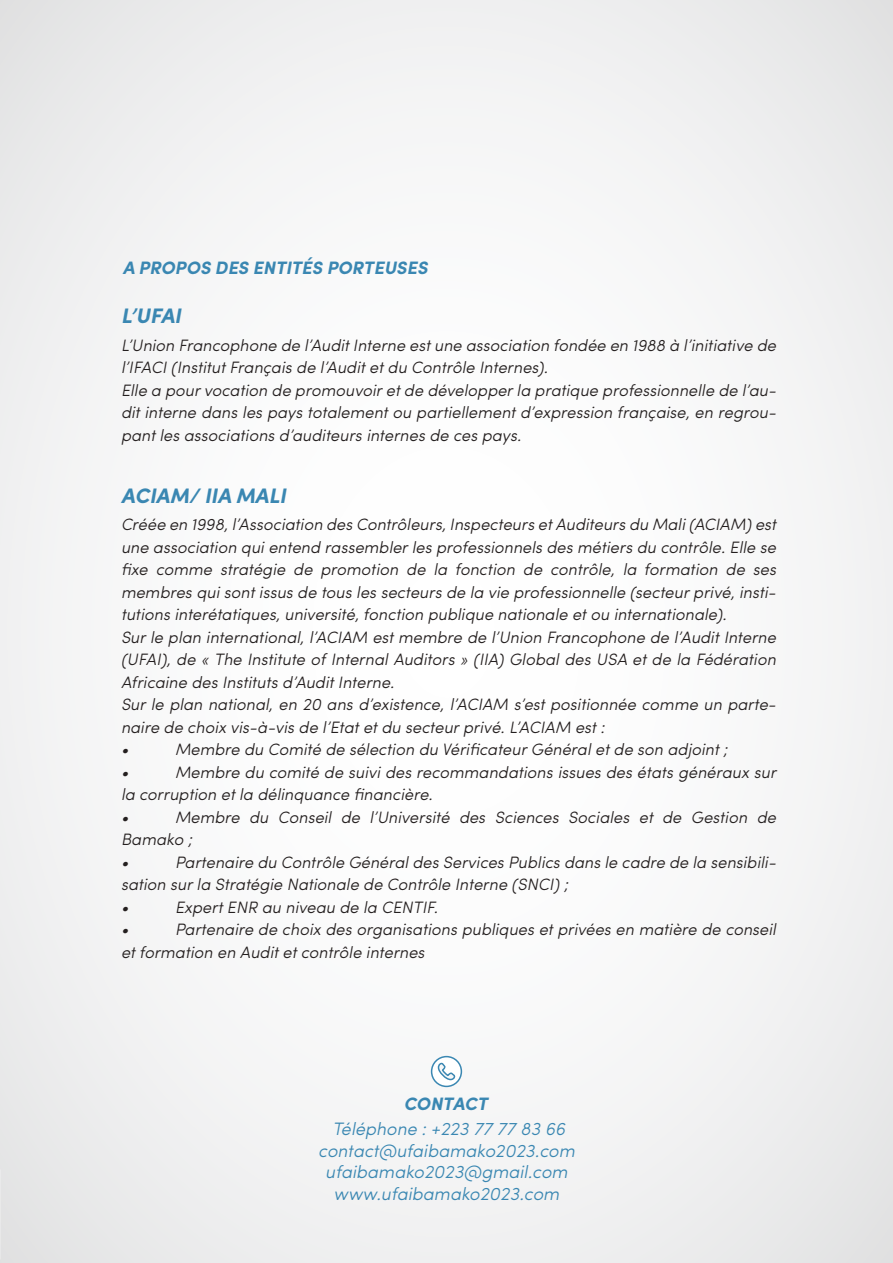
<style>
.page{position:relative;width:893px;height:1263px;background:#f5f5f6}
.page>*{position:absolute;margin:0;border:0;box-sizing:border-box;transform-origin:0 0}
.t1{font:italic 700 21px "Sofia Pro";color:#3a87b2}
.t2{font:italic 300 18px/21.6px "Sofia Pro";color:#3a87b2;text-align:center}
.t3{font:italic 700 18px "Sofia Pro";color:#3a87b2}
.t4{font:italic 300 16.5px/22.5px "Sofia Pro";color:#241f1f}
</style>
<div class="page">
<img style="left:0;top:239px;width:1px;height:39px">
<img style="left:0;top:618px;width:1px;height:641px">
<img style="left:0;top:177px;width:1px;height:62px">
<svg style="left:0;top:0;width:1px;height:177px"></svg>
<svg style="left:430px;top:1055px;width:33px;height:33px"></svg>
<p class="t3" style="left:123px;top:254px;width:306px">A PROPOS DES ENTITÉS PORTEUSES</p>
<p class="t1" style="left:121px;top:300px;width:62px">L’UFAI</p>
<p class="t4" style="left:121px;top:333px;width:656px">L’Union Francophone de l’Audit Interne est une association fondée en 1988 à l’initiative de l’IFACI (Institut Français de l’Audit et du Contrôle Internes).<br>Elle a pour vocation de promouvoir et de développer la pratique professionnelle de l’au&shy;dit interne dans les pays totalement ou partiellement d’expression française, en regrou&shy;pant les associations d’auditeurs internes de ces pays.</p>
<p class="t1" style="left:121px;top:480px;width:166px">ACIAM/ IIA MALI</p>
<p class="t4" style="left:121px;top:512px;width:657px">Créée en 1998, l’Association des Contrôleurs, Inspecteurs et Auditeurs du Mali (ACIAM) est une association qui entend rassembler les professionnels des métiers du contrôle. Elle se fixe comme stratégie de promotion de la fonction de contrôle, la formation de ses membres qui sont issus de tous les secteurs de la vie professionnelle (secteur privé, insti&shy;tutions interétatiques, université, fonction publique nationale et ou internationale).<br>Sur le plan international, l’ACIAM est membre de l’Union Francophone de l’Audit Interne (UFAI), de « The Institute of Internal Auditors » (IIA) Global des USA et de la Fédération Africaine des Instituts d’Audit Interne.<br>Sur le plan national, en 20 ans d’existence, l’ACIAM s’est positionnée comme un parte&shy;naire de choix vis-à-vis de l’Etat et du secteur privé. L’ACIAM est :<br>•</p>
<p class="t4" style="left:175px;top:737px;width:554px">Membre du Comité de sélection du Vérificateur Général et de son adjoint ;</p>
<p class="t4" style="left:121px;top:760px;width:657px;text-indent:54px">Membre du comité de suivi des recommandations issues des états généraux sur la corruption et la délinquance financière.<br>•</p>
<p class="t4" style="left:121px;top:760px;width:9px">•</p>
<p class="t4" style="left:121px;top:805px;width:656px;text-indent:54px">Membre du Conseil de l’Université des Sciences Sociales et de Gestion de<br>Bamako ;<br>•</p>
<p class="t4" style="left:121px;top:850px;width:656px;text-indent:54px">Partenaire du Contrôle Général des Services Publics dans le cadre de la sensibili&shy;sation sur la Stratégie Nationale de Contrôle Interne (SNCI) ;<br>•</p>
<p class="t4" style="left:175px;top:895px;width:265px">Expert ENR au niveau de la CENTIF.</p>
<p class="t4" style="left:121px;top:917px;width:656px;text-indent:54px">Partenaire de choix des organisations publiques et privées en matière de conseil et formation en Audit et contrôle internes</p>
<p class="t4" style="left:121px;top:917px;width:9px">•</p>
<p class="t3" style="left:404px;top:1090px;width:85px">CONTACT</p>
<p class="t2" style="left:318px;top:1117px;width:258px">Téléphone : +223 77 77 83 66 contact@ufaibamako2023.com ufaibamako2023@gmail.com www.ufaibamako2023.com</p>
</div>
